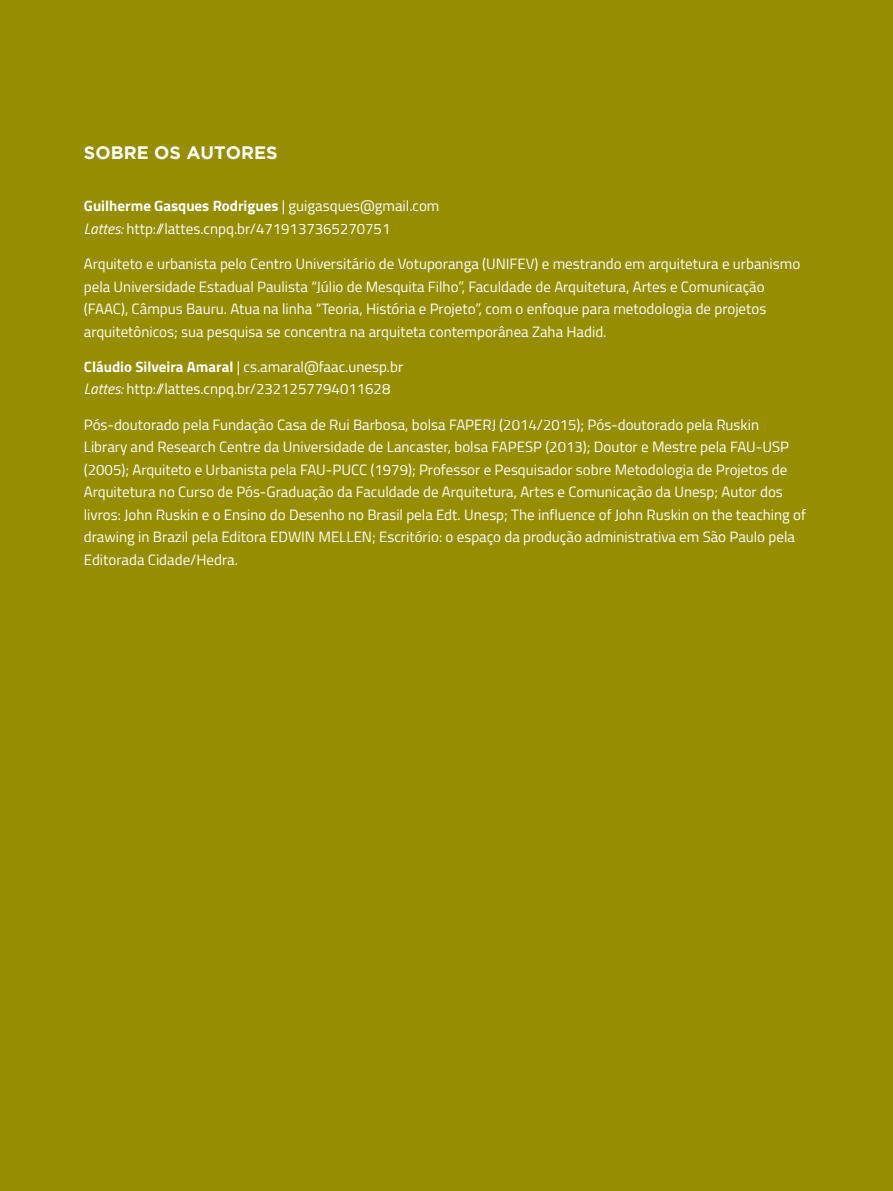
<style>
.page{position:relative;width:893px;height:1191px;background:#968d00}
.page>*{position:absolute;margin:0;border:0;box-sizing:border-box;transform-origin:0 0}
.sobreAutores{font:700 18px "Gotham";color:#fff}
.sobreAutoresTxt{font:15px/22.5px "Titillium Web";color:#fff}
.sobreAutoresContato{font:15px "Titillium Web";color:#fff}
.sobreAutoresContato-2{font:700 15px "Titillium Web";color:#fff}
.s1{font-weight:400}
.s2{font-style:italic}
.s3{font-weight:700}
</style>
<div class="page">
<p class="sobreAutores" style="left:84px;top:142px;width:195px">SOBRE OS AUTORES</p>
<p class="sobreAutoresContato-2" style="left:84px;top:195px;width:357px">Guilherme Gasques Rodrigues <span class="s1">| guigasques@gmail.com</span></p>
<p class="sobreAutoresContato" style="left:84px;top:217px;width:308px"><span class="s2">Lattes:</span> http://lattes.cnpq.br/4719137365270751</p>
<p class="sobreAutoresTxt" style="left:84px;top:252px;width:718px">Arquiteto e urbanista pelo Centro Universitário de Votuporanga (UNIFEV) e mestrando em arquitetura e urbanismo pela Universidade Estadual Paulista “Júlio de Mesquita Filho”, Faculdade de Arquitetura, Artes e Comunicação (FAAC), Câmpus Bauru. Atua na linha “Teoria, História e Projeto”, com o enfoque para metodologia de projetos arquitetônicos; sua pesquisa se concentra na arquiteta contemporânea Zaha Hadid.</p>
<p class="sobreAutoresContato" style="left:84px;top:355px;width:321px"><span class="s3">Cláudio Silveira Amaral</span> | cs.amaral@faac.unesp.br</p>
<p class="sobreAutoresContato" style="left:84px;top:378px;width:308px"><span class="s2">Lattes:</span> http://lattes.cnpq.br/2321257794011628</p>
<p class="sobreAutoresTxt" style="left:84px;top:412px;width:724px">Pós-doutorado pela Fundação Casa de Rui Barbosa, bolsa FAPERJ (2014/2015); Pós-doutorado pela Ruskin Library and Research Centre da Universidade de Lancaster, bolsa FAPESP (2013); Doutor e Mestre pela FAU-USP (2005); Arquiteto e Urbanista pela FAU-PUCC (1979); Professor e Pesquisador sobre Metodologia de Projetos de Arquitetura no Curso de Pós-Graduação da Faculdade de Arquitetura, Artes e Comunicação da Unesp; Autor dos livros: John Ruskin e o Ensino do Desenho no Brasil pela Edt. Unesp; The influence of John Ruskin on the teaching of drawing in Brazil pela Editora EDWIN MELLEN; Escritório: o espaço da produção administrativa em São Paulo pela Editorada Cidade/Hedra.</p>
</div>
